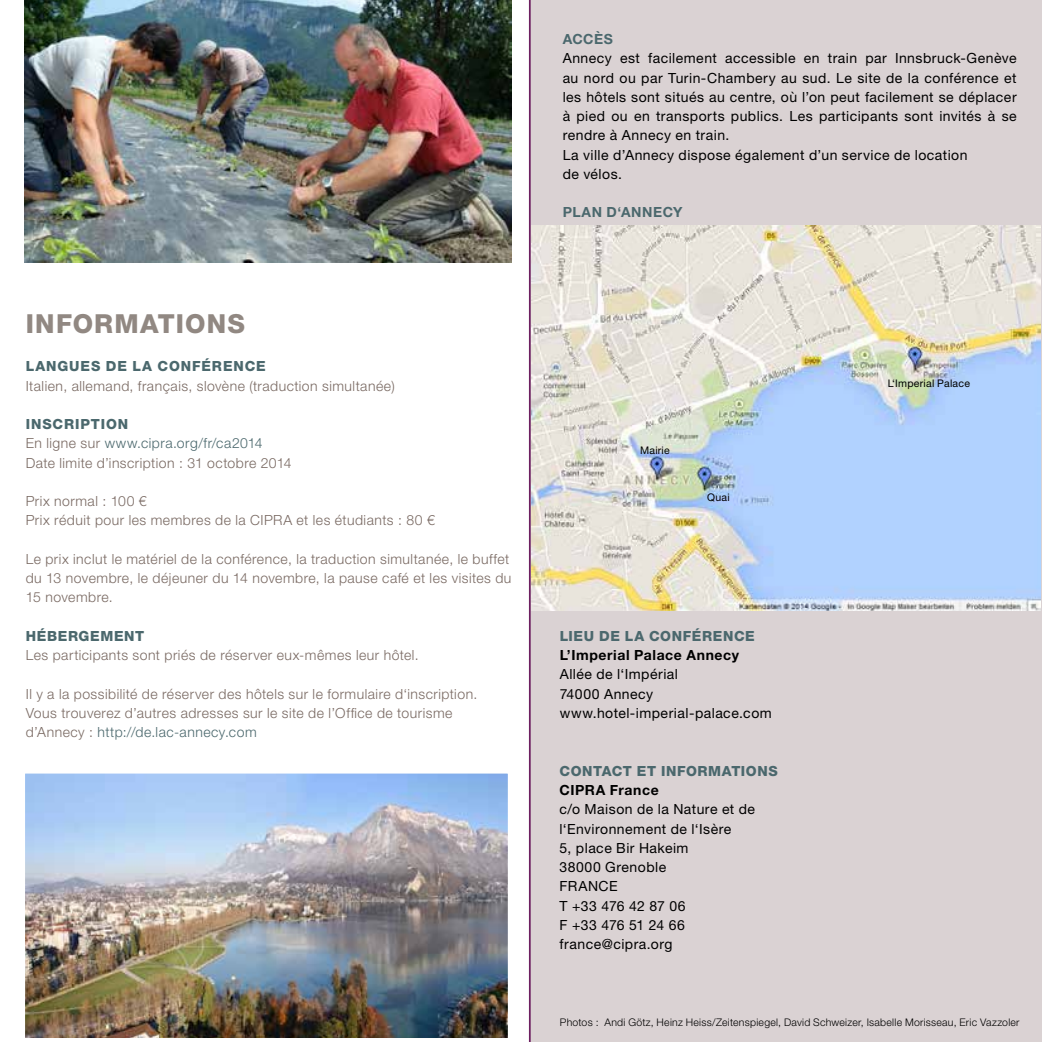
<style>
.page{position:relative;width:1042px;height:1042px;background:#fff}
.page>*{position:absolute;margin:0;border:0;box-sizing:border-box;transform-origin:0 0}
.t1{font:800 26.25px "Helvetica Neue LT Pro";letter-spacing:.045em;color:#918882}
.t2{font:300 14px/19.2px "Helvetica Neue LT Pro";letter-spacing:.035em;color:#796962}
.t3{font:14px/19.2px "Helvetica Neue LT Pro";letter-spacing:.035em;color:#000}
.t4{font:800 14px "Helvetica Neue LT Pro";letter-spacing:.045em;color:#4b686d}
.t5{font:700 14px "Helvetica Neue LT Pro";letter-spacing:.045em;color:#000}
.t6{font:800 14px "Helvetica Neue LT Pro";letter-spacing:.065em;color:#4b686d}
.t7{font:700 14px "Helvetica Neue CE";color:#4b686d}
.t8{font:300 10.5px "Helvetica Neue LT Pro";letter-spacing:.025em;color:#000}
.t9{font:10.5px "Helvetica Neue LT Pro";letter-spacing:.025em;color:#000}
.s1{font-weight:800;color:#4b686d}
.s2{color:#4b686d}
</style>
<div class="page">
<div style="left:529px;top:0;width:513px;height:1042px;background:#dad2d3"></div>
<img style="left:532px;top:226px;width:508px;height:384px">
<img style="left:26px;top:775px;width:480px;height:262px">
<div style="left:23px;top:772px;width:486px;height:268px;border:2px solid #fff"></div>
<img style="left:25px;top:0;width:486px;height:263px">
<h1 class="t1" style="left:26px;top:308px;width:221px">INFORMATIONS</h1>
<p class="t6" style="left:26px;top:358px;width:242px">LANGUES DE LA CONFÉRENCE</p>
<p class="t2" style="left:26px;top:376px;width:370px">Italien, allemand, français, slovène (traduction simultanée)</p>
<p class="t2" style="left:26px;top:414px;width:267px"><span class="s1">INSCRIPTION<br></span>En ligne sur <span class="s2">www.cipra.org/fr/ca2014<br></span>Date limite d’inscription : 31 octobre 2014</p>
<p class="t2" style="left:26px;top:491px;width:410px">Prix normal : 100 €<br>Prix réduit pour les membres de la CIPRA et les étudiants : 80 €</p>
<p class="t2" style="left:26px;top:549px;width:487px">Le prix inclut le matériel de la conférence, la traduction simultanée, le buffet du 13 novembre, le déjeuner du 14 novembre, la pause café et les visites du<br>15 novembre.</p>
<p class="t4" style="left:26px;top:628px;width:120px">HÉBERGEMENT</p>
<p class="t2" style="left:26px;top:645px;width:394px">Les participants sont priés de réserver eux-mêmes leur hôtel.</p>
<p class="t2" style="left:26px;top:684px;width:453px">Il y a la possibilité de réserver des hôtels sur le formulaire d‘inscription.<br>Vous trouverez d’autres adresses sur le site de l’Office de tourisme d’Annecy : <span class="s2">http://de.lac-annecy.com</span></p>
<p class="t7" style="left:563px;top:30px;width:12px">ACC</p>
<p class="t7" style="left:594px;top:30px;width:20px">èS</p>
<p class="t3" style="left:563px;top:48px;width:455px">Annecy est facilement accessible en train par Innsbruck-Genève au nord ou par Turin-Chambery au sud. Le site de la conférence et les hôtels sont situés au centre, où l’on peut facilement se déplacer à pied ou en transports publics. Les participants sont invités à se rendre à Annecy en train.<br>La ville d’Annecy dispose également d’un service de location<br>de vélos.</p>
<p class="t7" style="left:563px;top:204px;width:20px">PLAN</p>
<p class="t7" style="left:606px;top:204px;width:26px">D‘ANNEC</p>
<p class="t7" style="left:673px;top:204px;width:11px">Y</p>
<p class="t9" style="left:640px;top:443px;width:31px">Mairie</p>
<p class="t9" style="left:707px;top:491px;width:24px">Quai</p>
<p class="t4" style="left:560px;top:628px;width:197px">LIEU DE LA CONFÉRENCE</p>
<p class="t5" style="left:560px;top:646px;width:181px">L’Imperial Palace Annecy</p>
<p class="t3" style="left:560px;top:664px;width:214px">Allée de l‘Impérial<br>74000 Annecy www.hotel-imperial-palace.com</p>
<p class="t4" style="left:559px;top:762px;width:220px">CONTACT ET INFORMATIONS</p>
<p class="t5" style="left:559px;top:781px;width:101px">CIPRA France</p>
<p class="t3" style="left:559px;top:799px;width:197px">c/o Maison de la Nature et de l‘Environnement de l‘Isère<br>5, place Bir Hakeim<br>38000 Grenoble<br>FRANCE<br>T +33 476 42 87 06<br>F +33 476 51 24 66 france@cipra.org</p>
<p class="t9" style="left:887px;top:377px;width:84px">L‘Imperial Palace</p>
<p class="t8" style="left:560px;top:1016px;width:461px">Photos : Andi Götz, Heinz Heiss/Zeitenspiegel, David Schweizer, Isabelle Morisseau, Eric Vazzoler</p>
</div>
